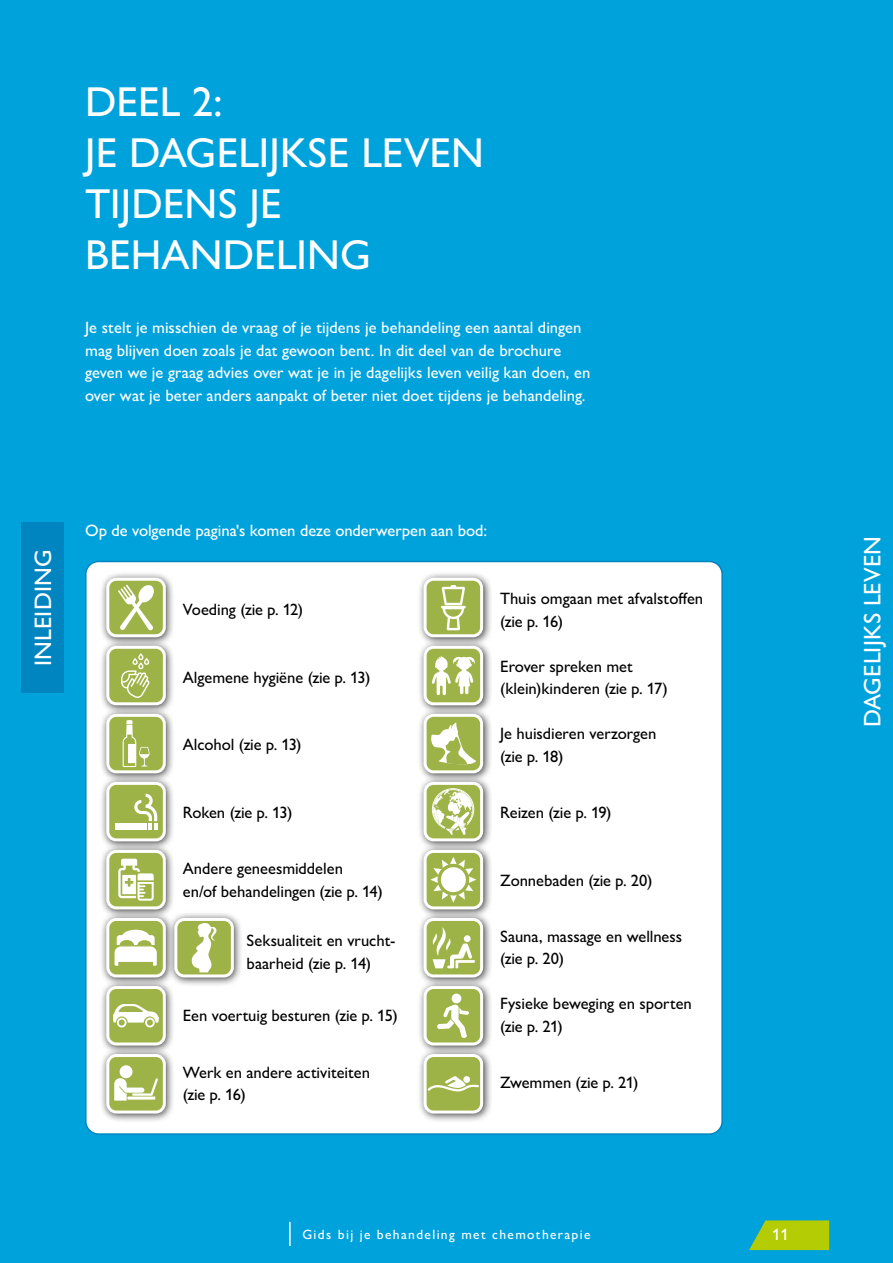
<style>
.page{position:relative;width:893px;height:1263px;background:#00a2dc}
.page>*{position:absolute;margin:0;border:0;box-sizing:border-box;transform-origin:0 0}
.t1{font:500 42px/51px "Gill Sans Nova";color:#fff}
.t2{font:500 24px "Gill Sans Nova";letter-spacing:.005em;color:#fff}
.t3{font:500 16.5px/22.5px "Gill Sans Nova";letter-spacing:-.005em;color:#000}
.t4{font:500 16.5px/22.5px "Gill Sans Nova";color:#fff}
.t5{font:500 13.5px "Gill Sans Nova";letter-spacing:.1em;color:#fff}
</style>
<div class="page">
<hr style="left:289px;top:1222px;width:2px;height:24px;background:#fff">
<svg style="left:749px;top:1220px;width:80px;height:30px;background:#9ec71d"></svg>
<div style="left:86px;top:561px;width:636px;height:573px;background:#fff;border-radius:13px"></div>
<div style="left:100px;top:707px;width:76px;height:76px;background:#000;opacity:.75"></div>
<div style="left:108px;top:715px;width:56px;height:57px;background:#9eb347;border-radius:9px"></div>
<div style="left:106px;top:714px;width:60px;height:59px;border:3px solid #fff;border-radius:9px"></div>
<svg style="left:123px;top:720px;width:26px;height:47px"></svg>
<div style="left:417px;top:1047px;width:76px;height:76px;background:#000;opacity:.75"></div>
<div style="left:425px;top:1055px;width:57px;height:57px;background:#9eb347;border-radius:9px"></div>
<div style="left:424px;top:1054px;width:59px;height:59px;border:3px solid #fff;border-radius:9px"></div>
<svg style="left:427px;top:1076px;width:52px;height:15px"></svg>
<div style="left:417px;top:843px;width:76px;height:76px;background:#000;opacity:.75"></div>
<div style="left:425px;top:851px;width:57px;height:57px;background:#9eb347;border-radius:9px"></div>
<div style="left:424px;top:850px;width:59px;height:59px;border:3px solid #fff;border-radius:9px"></div>
<svg style="left:430px;top:857px;width:46px;height:46px"></svg>
<div style="left:100px;top:1047px;width:76px;height:76px;background:#000;opacity:.75"></div>
<div style="left:108px;top:1055px;width:56px;height:57px;background:#9eb347;border-radius:9px"></div>
<div style="left:106px;top:1054px;width:60px;height:59px;border:3px solid #fff;border-radius:9px"></div>
<div style="left:120px;top:1065px;width:13px;height:13px;background:#fff;border-radius:50%"></div>
<svg style="left:114px;top:1078px;width:44px;height:22px"></svg>
<div style="left:100px;top:979px;width:76px;height:76px;background:#000;opacity:.75"></div>
<div style="left:108px;top:987px;width:56px;height:57px;background:#9eb347;border-radius:9px"></div>
<div style="left:106px;top:986px;width:60px;height:59px;border:3px solid #fff;border-radius:9px"></div>
<svg style="left:113px;top:1004px;width:46px;height:23px"></svg>
<div style="left:100px;top:571px;width:76px;height:76px;background:#000;opacity:.75"></div>
<div style="left:108px;top:579px;width:56px;height:57px;background:#9eb347;border-radius:9px"></div>
<div style="left:106px;top:578px;width:60px;height:59px;border:3px solid #fff;border-radius:9px"></div>
<svg style="left:118px;top:584px;width:36px;height:47px"></svg>
<div style="left:417px;top:639px;width:76px;height:76px;background:#000;opacity:.75"></div>
<div style="left:425px;top:647px;width:57px;height:57px;background:#9eb347;border-radius:9px"></div>
<div style="left:424px;top:646px;width:59px;height:59px;border:3px solid #fff;border-radius:9px"></div>
<svg style="left:432px;top:656px;width:43px;height:40px"></svg>
<div style="left:417px;top:775px;width:76px;height:76px;background:#000;opacity:.75"></div>
<div style="left:425px;top:783px;width:57px;height:57px;background:#9eb347;border-radius:9px"></div>
<div style="left:424px;top:782px;width:59px;height:59px;border:3px solid #fff;border-radius:9px"></div>
<svg style="left:432px;top:788px;width:42px;height:47px"></svg>
<div style="left:417px;top:979px;width:76px;height:76px;background:#000;opacity:.75"></div>
<div style="left:425px;top:987px;width:57px;height:57px;background:#9eb347;border-radius:9px"></div>
<div style="left:424px;top:986px;width:59px;height:59px;border:3px solid #fff;border-radius:9px"></div>
<div style="left:452px;top:993px;width:9px;height:10px;background:#fff;border-radius:50%"></div>
<svg style="left:437px;top:1005px;width:32px;height:33px"></svg>
<div style="left:100px;top:843px;width:76px;height:76px;background:#000;opacity:.75"></div>
<div style="left:108px;top:851px;width:56px;height:57px;background:#9eb347;border-radius:9px"></div>
<div style="left:106px;top:850px;width:60px;height:59px;border:3px solid #fff;border-radius:9px"></div>
<svg style="left:118px;top:859px;width:36px;height:42px"></svg>
<div style="left:100px;top:639px;width:76px;height:76px;background:#000;opacity:.75"></div>
<div style="left:108px;top:647px;width:56px;height:57px;background:#9eb347;border-radius:9px"></div>
<div style="left:106px;top:646px;width:60px;height:59px;border:3px solid #fff;border-radius:9px"></div>
<svg style="left:121px;top:653px;width:29px;height:45px"></svg>
<div style="left:100px;top:775px;width:76px;height:76px;background:#000;opacity:.75"></div>
<div style="left:108px;top:783px;width:56px;height:57px;background:#9eb347;border-radius:9px"></div>
<div style="left:106px;top:782px;width:60px;height:59px;border:3px solid #fff;border-radius:9px"></div>
<svg style="left:134px;top:794px;width:23px;height:36px"></svg>
<div style="left:115px;top:823px;width:32px;height:7px;background:#fff"></div>
<div style="left:417px;top:911px;width:76px;height:76px;background:#000;opacity:.75"></div>
<div style="left:425px;top:919px;width:57px;height:57px;background:#9eb347;border-radius:9px"></div>
<div style="left:424px;top:918px;width:59px;height:59px;border:3px solid #fff;border-radius:9px"></div>
<svg style="left:433px;top:927px;width:42px;height:41px"></svg>
<div style="left:417px;top:707px;width:76px;height:76px;background:#000;opacity:.75"></div>
<div style="left:425px;top:715px;width:57px;height:57px;background:#9eb347;border-radius:9px"></div>
<div style="left:424px;top:714px;width:59px;height:59px;border:3px solid #fff;border-radius:9px"></div>
<svg style="left:431px;top:722px;width:45px;height:43px"></svg>
<div style="left:417px;top:571px;width:76px;height:76px;background:#000;opacity:.75"></div>
<div style="left:425px;top:579px;width:57px;height:57px;background:#9eb347;border-radius:9px"></div>
<div style="left:424px;top:578px;width:59px;height:59px;border:3px solid #fff;border-radius:9px"></div>
<svg style="left:441px;top:585px;width:25px;height:45px"></svg>
<div style="left:100px;top:911px;width:76px;height:76px;background:#000;opacity:.75"></div>
<div style="left:108px;top:919px;width:56px;height:57px;background:#9eb347;border-radius:9px"></div>
<div style="left:106px;top:918px;width:60px;height:59px;border:3px solid #fff;border-radius:9px"></div>
<div style="left:168px;top:911px;width:76px;height:76px;background:#000;opacity:.75"></div>
<div style="left:176px;top:919px;width:56px;height:57px;background:#9eb347;border-radius:9px"></div>
<div style="left:174px;top:918px;width:60px;height:59px;border:3px solid #fff;border-radius:9px"></div>
<svg style="left:192px;top:923px;width:24px;height:49px"></svg>
<svg style="left:115px;top:930px;width:42px;height:36px"></svg>
<div style="left:21px;top:522px;width:43px;height:170px;background:#0085c0"></div>
<h1 class="t1" style="left:85px;top:75px;width:401px">DEEL 2:<br>JE DAGELIJKSE LEVEN<br>TIJDENS JE<br>BEHANDELING</h1>
<p class="t4" style="left:85px;top:316px;width:507px">Je stelt je misschien de vraag of je tijdens je behandeling een aantal dingen mag blijven doen zoals je dat gewoon bent. In dit deel van de brochure geven we je graag advies over wat je in je dagelijks leven veilig kan doen, en over wat je beter anders aanpakt of beter niet doet tijdens je behandeling.</p>
<h2 class="t2" style="left:28px;top:666px;width:118px;rotate:-90deg">INLEIDING</h2>
<p class="t4" style="left:85px;top:519px;width:404px">Op de volgende pagina's komen deze onderwerpen aan bod:</p>
<p class="t3" style="left:183px;top:598px;width:122px">Voeding (zie p. 12)</p>
<p class="t3" style="left:183px;top:666px;width:189px">Algemene hygiëne (zie p. 13)</p>
<p class="t3" style="left:183px;top:733px;width:120px">Alcohol (zie p. 13)</p>
<p class="t3" style="left:183px;top:801px;width:111px">Roken (zie p. 13)</p>
<p class="t3" style="left:183px;top:857px;width:201px">Andere geneesmiddelen<br>en/of behandelingen (zie p. 14)</p>
<p class="t3" style="left:247px;top:929px;width:150px">Seksualiteit en vrucht&shy;baarheid (zie p. 14)</p>
<p class="t3" style="left:183px;top:1004px;width:217px">Een voertuig besturen (zie p. 15)</p>
<p class="t3" style="left:183px;top:1060px;width:189px">Werk en andere activiteiten (zie p. 16)</p>
<p class="t3" style="left:500px;top:587px;width:205px">Thuis omgaan met afvalstoffen (zie p. 16)</p>
<p class="t3" style="left:500px;top:655px;width:169px">Erover spreken met (klein)kinderen (zie p. 17)</p>
<p class="t3" style="left:500px;top:722px;width:158px">Je huisdieren verzorgen (zie p. 18)</p>
<p class="t3" style="left:500px;top:801px;width:113px">Reizen (zie p. 19)</p>
<p class="t3" style="left:500px;top:868px;width:154px">Zonnebaden (zie p. 20)</p>
<p class="t3" style="left:500px;top:925px;width:184px">Sauna, massage en wellness (zie p. 20)</p>
<p class="t3" style="left:500px;top:992px;width:193px">Fysieke beweging en sporten (zie p. 21)</p>
<p class="t3" style="left:500px;top:1071px;width:140px">Zwemmen (zie p. 21)</p>
<p class="t5" style="left:302px;top:1226px;width:290px">Gids bij je behandeling met chemotherapie</p>
<p class="t4" style="left:772px;top:1222px;width:18px">11</p>
<h2 class="t2" style="left:858px;top:727px;width:193px;rotate:-90deg">DAGELIJKS LEVEN</h2>
</div>
